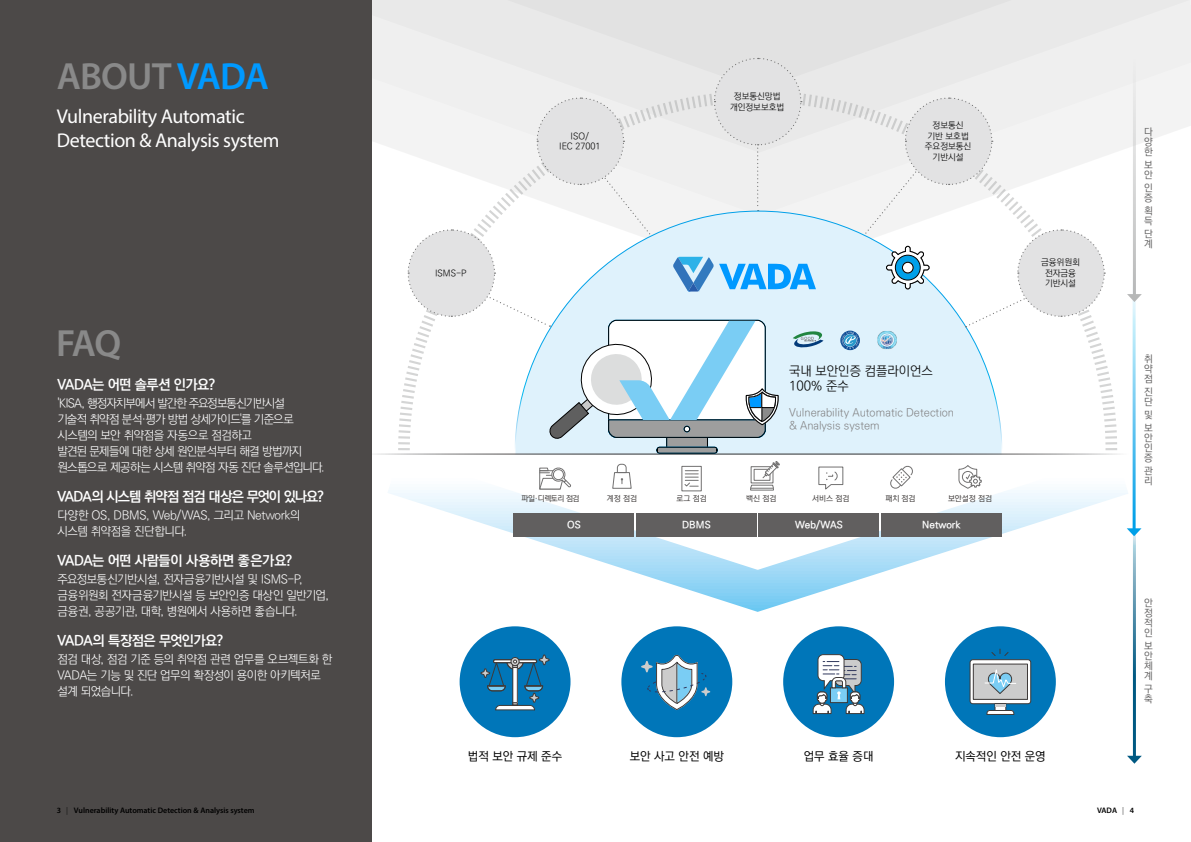
<style>
.page{position:relative;width:1191px;height:842px;background:#fff}
.page>*{position:absolute;margin:0;border:0;box-sizing:border-box;transform-origin:0 0}
.t1{font:600 38px "Myriad Pro";letter-spacing:-.02em;color:#898989}
.t2{font:20px/24px "Myriad Pro";letter-spacing:-.02em;color:#fff}
.t3{font:700 14px "Ko Pub Dotum";letter-spacing:-.04em;color:#fff}
.t4{font:700 14px "Ko Pub Dotum";letter-spacing:-.06em;color:#fff}
.t5{font:300 13px/15.6px "Ko Pub Dotum";color:#000}
.t6{font:300 12px/16px "Ko Pub Dotum";letter-spacing:-.04em;color:#fff}
.t7{font:500 12px "Ko Pub Dotum";color:#000}
.t8{font:300 11px/13.2px "Ko Pub Dotum";color:#807f80}
.t9{font:500 10px/10px "Ko Pub Dotum";color:#636262}
.t10{font:700 10px "Ko Pub Dotum";color:#fff}
.t11{font:300 8.9px/10.7px "Ko Pub Dotum";color:#000;text-align:center}
.t12{font:600 8px "Myriad Pro";color:#000}
.t13{font:500 8px "Ko Pub Dotum";color:#3e3a39}
.s1{color:#09f}
.s2{font-family:"Adobe Myungjo Std";font-weight:500}
</style>
<div class="page">
<svg style="left:1127px;top:756px;width:14px;height:8px"></svg>
<div style="left:371px;top:0;width:818px;height:153px;background:#efefef"></div>
<div style="left:507px;top:0;width:505px;height:89px;background:#e2e2e2"></div>
<svg style="left:371px;top:423px;width:771px;height:210px"></svg>
<svg style="left:396px;top:89px;width:723px;height:362px"></svg>
<hr style="left:358px;top:454px;width:776px;height:1px;background:#fff">
<div style="left:0;top:0;width:371px;height:842px;background:#4c4948"></div>
<div style="left:513px;top:513px;width:121px;height:24px;background:#615f5f"></div>
<div style="left:758px;top:513px;width:121px;height:24px;background:#615f5f"></div>
<div style="left:636px;top:513px;width:120px;height:24px;background:#615f5f"></div>
<div style="left:881px;top:513px;width:120px;height:24px;background:#615f5f"></div>
<div style="left:666px;top:436px;width:41px;height:12px;background:#9e9e9e"></div>
<div style="left:666px;top:435px;width:42px;height:13px;border:1px solid #000"></div>
<svg style="left:656px;top:446px;width:62px;height:8px"></svg>
<div style="left:621px;top:626px;width:111px;height:111px;background:#0076b9;border-radius:50%"></div>
<svg style="left:641px;top:654px;width:69px;height:56px"></svg>
<div style="left:783px;top:626px;width:111px;height:111px;background:#0076b9;border-radius:50%"></div>
<svg style="left:812px;top:654px;width:52px;height:60px"></svg>
<div style="left:945px;top:626px;width:110px;height:111px;background:#0076b9;border-radius:50%"></div>
<svg style="left:970px;top:660px;width:60px;height:44px"></svg>
<div style="left:969px;top:659px;width:62px;height:45px;border:1px solid #3e3a39;border-radius:3px"></div>
<div style="left:973px;top:664px;width:54px;height:35px;background:#ccc"></div>
<div style="left:973px;top:664px;width:54px;height:36px;border:1px solid #3e3a39"></div>
<div style="left:994px;top:703px;width:12px;height:12px;border:1px solid #3e3a39"></div>
<svg style="left:986px;top:704px;width:28px;height:11px"></svg>
<svg style="left:985px;top:669px;width:31px;height:25px"></svg>
<svg style="left:991px;top:649px;width:17px;height:7px"></svg>
<div style="left:459px;top:626px;width:111px;height:111px;background:#0076b9;border-radius:50%"></div>
<svg style="left:480px;top:654px;width:70px;height:56px"></svg>
<svg style="left:539px;top:467px;width:32px;height:23px"></svg>
<svg style="left:612px;top:464px;width:19px;height:25px"></svg>
<svg style="left:681px;top:466px;width:21px;height:25px"></svg>
<svg style="left:750px;top:461px;width:30px;height:30px"></svg>
<svg style="left:818px;top:466px;width:25px;height:24px"></svg>
<svg style="left:889px;top:465px;width:24px;height:24px"></svg>
<svg style="left:958px;top:465px;width:23px;height:24px"></svg>
<div style="left:840px;top:331px;width:19px;height:19px;border:1px solid #0a4a94;border-radius:50%"></div>
<svg style="left:842px;top:97px;width:263px;height:252px"></svg>
<svg style="left:407px;top:57px;width:416px;height:383px"></svg>
<img style="left:871px;top:324px;width:31px;height:31px">
<hr style="left:1132px;top:128px;width:3px;height:403px;background:#fff">
<svg style="left:1126px;top:528px;width:15px;height:8px"></svg>
<hr style="left:1133px;top:58px;width:3px;height:239px;background:#b5b6b6">
<svg style="left:1127px;top:294px;width:14px;height:8px"></svg>
<h1 class="t1" style="left:57px;top:52px;width:214px">ABOUT <span class="s1">VADA</span></h1>
<h2 class="t2" style="left:57px;top:104px;width:224px">Vulnerability Automatic<br>Detection &amp; Analysis system</h2>
<h1 class="t1" style="left:56px;top:319px;width:67px">FAQ</h1>
<p class="t3" style="left:57px;top:377px;width:159px">VADA는 어떤 솔루션 인가요?</p>
<p class="t6" style="left:57px;top:396px;width:269px">'KISA, 행정자치부에서 발간한 주요정보통신기반시설<br>기술적 취약점 분석·평가 방법 상세가이드'를 기준으로 시스템의 보안 취약점을 자동으로 점검하고<br>발견된 문제들에 대한 상세 원인분석부터 해결 방법까지 원스톱으로 제공하는 시스템 취약점 자동 진단 솔루션입니다.</p>
<p class="t4" style="left:57px;top:489px;width:268px">VADA의 시스템 취약점 점검 대상은 무엇이 있나요?</p>
<p class="t6" style="left:57px;top:508px;width:244px">다양한 OS, DBMS, Web/WAS, 그리고 Network의 시스템 취약점을 진단합니다.</p>
<p class="t3" style="left:57px;top:553px;width:236px">VADA는 어떤 사람들이 사용하면 좋은가요?</p>
<p class="t6" style="left:57px;top:572px;width:273px">주요정보통신기반시설, 전자금융기반시설 및 ISMS-P, 금융위원회 전자금융기반시설 등 보안인증 대상인 일반기업, 금융권, 공공기관, 대학, 병원에서 사용하면 좋습니다.</p>
<p class="t3" style="left:57px;top:633px;width:167px">VADA의 특장점은 무엇인가요?</p>
<p class="t6" style="left:57px;top:652px;width:276px">점검 대상, 점검 기준 등의 취약점 관련 업무를 오브젝트화 한<br>VADA는 기능 및 진단 업무의 확장성이 용이한 아키텍처로 설계 되었습니다.</p>
<p class="t11" style="left:730px;top:91px;width:56px">정보통신망법 개인정보보호법</p>
<p class="t11" style="left:559px;top:131px;width:43px">ISO/<br>IEC 27001</p>
<p class="t11" style="left:925px;top:120px;width:48px">정보통신 기반 보호법 주요정보통신 기반시설</p>
<p class="t11" style="left:435px;top:268px;width:33px">ISMS-P</p>
<p class="t11" style="left:1041px;top:257px;width:40px">금융위원회 전자금융 기반시설</p>
<p class="t5" style="left:789px;top:363px;width:145px">국내 보안인증 컴플라이언스<br>100% 준수</p>
<p class="t8" style="left:789px;top:406px;width:166px">Vulnerability Automatic Detection &amp; Analysis system</p>
<p class="t13" style="left:521px;top:495px;width:60px">파일·디렉토리 점검</p>
<p class="t13" style="left:607px;top:495px;width:32px">계정 점검</p>
<p class="t13" style="left:676px;top:495px;width:32px">로그 점검</p>
<p class="t13" style="left:746px;top:495px;width:32px">백신 점검</p>
<p class="t13" style="left:812px;top:495px;width:39px">서비스 점검</p>
<p class="t13" style="left:885px;top:495px;width:32px">패치 점검</p>
<p class="t13" style="left:948px;top:495px;width:46px">보안설정 점검</p>
<p class="t10" style="left:567px;top:520px;width:15px">OS</p>
<p class="t10" style="left:682px;top:520px;width:30px">DBMS</p>
<p class="t10" style="left:795px;top:520px;width:49px">Web/WAS</p>
<p class="t10" style="left:922px;top:520px;width:40px">Network</p>
<p class="t9" style="left:1144px;top:127px;width:10px;text-align:justify">다 양 한</p>
<p class="t9" style="left:1144px;top:160px;width:10px">보 안</p>
<p class="t9" style="left:1144px;top:183px;width:10px">인 증</p>
<p class="t9" style="left:1144px;top:206px;width:10px">획 득</p>
<p class="t9" style="left:1144px;top:229px;width:10px">단 계</p>
<p class="t9" style="left:1144px;top:354px;width:10px;text-align:justify">취 약 점</p>
<p class="t9" style="left:1144px;top:387px;width:10px">진 단</p>
<p class="t9" style="left:1144px;top:408px;width:10px;line-height:12.9px">및 보</p>
<p class="t9" style="left:1144px;top:433px;width:10px;text-align:justify">안 인 증</p>
<p class="t9" style="left:1144px;top:466px;width:10px">관 리</p>
<p class="t9" style="left:1144px;top:598px;width:10px;text-align:justify">안 정 적 인</p>
<p class="t9" style="left:1144px;top:641px;width:10px;text-align:justify">보 안 체 계</p>
<p class="t9" style="left:1144px;top:684px;width:10px">구 축</p>
<p class="t7" style="left:468px;top:750px;width:96px">법적 보안 규제 준수</p>
<p class="t7" style="left:630px;top:750px;width:96px">보안 사고 안전 예방</p>
<p class="t7" style="left:803px;top:750px;width:71px">업무 효율 증대</p>
<p class="t7" style="left:955px;top:750px;width:92px">지속적인 안전 운영</p>
<p class="t12" style="left:57px;top:805px;width:199px">3 <span class="s2">│</span> Vulnerability Automatic Detection &amp; Analysis system</p>
<p class="t12" style="left:1097px;top:805px;width:39px">VADA <span class="s2">│</span> 4</p>
</div>
